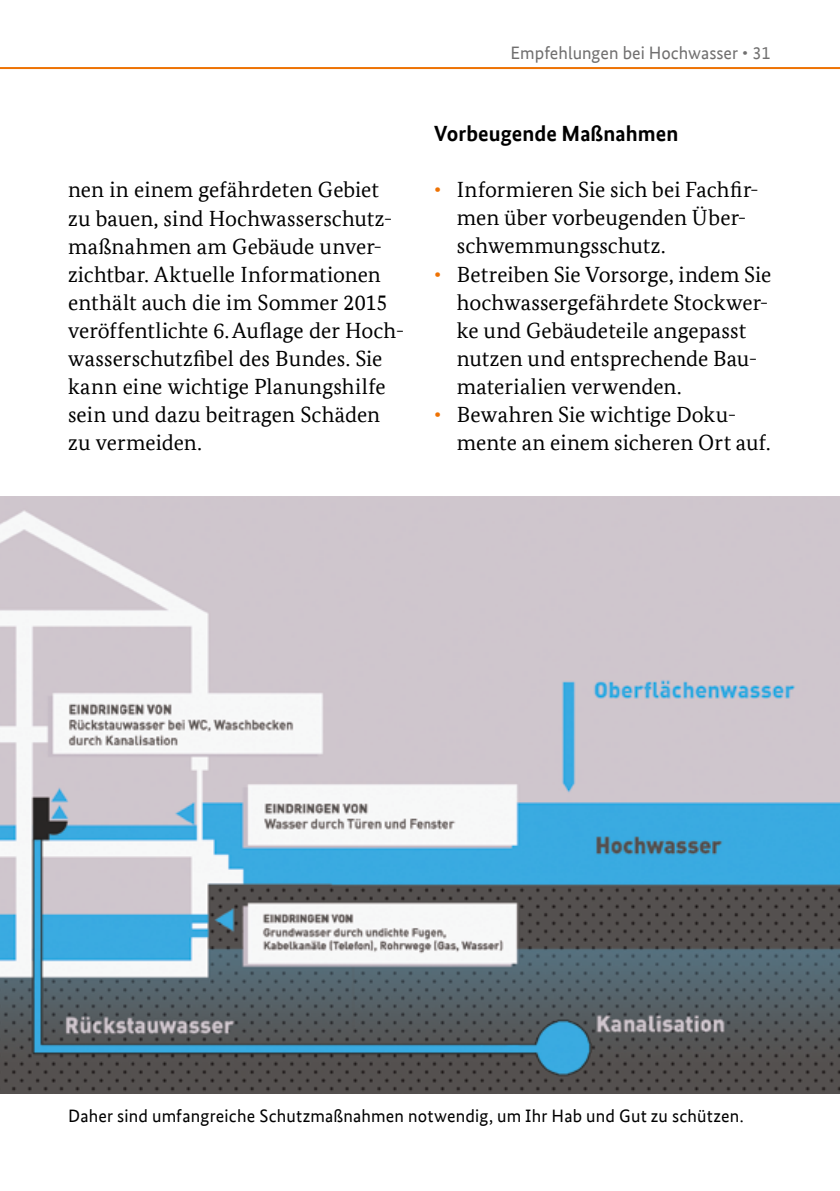
<style>
.page{position:relative;width:840px;height:1191px;background:#fff}
.page>*{position:absolute;margin:0;border:0;box-sizing:border-box;transform-origin:0 0}
.t1{font:22px/28px "Bundes Serif Office";color:#000;text-align:center}
.t2{font:700 22px "Bundes Sans Office";letter-spacing:.005em;color:#000}
.t3{font:18px "Bundes Sans Office";letter-spacing:.01em;color:#000}
.t4{font:18px "Bundes Sans Office";color:#706f6f}
.s1{color:#ee7203}
</style>
<div class="page">
<hr style="left:0;top:67px;width:839px;height:2px;background:#ee7203">
<img style="left:0;top:496px;width:839px;height:597px">
<p class="t4" style="left:510px;top:43px;width:261px">Empfehlungen bei Hochwasser • 31</p>
<p class="t1" style="left:68px;top:176px;width:337px;text-align:left">nen in einem gefährdeten Gebiet zu bauen, sind Hochwasserschutz&shy;maßnahmen am Gebäude unver&shy;zichtbar . Aktuelle Informationen enthält auch die im Sommer 2015 veröffentlichte 6. Auflage der Hoch&shy;wasserschutzfibel des Bundes. Sie kann eine wichtige Planungshilfe sein und dazu beitragen Schäden zu vermeiden .</p>
<h3 class="t2" style="left:434px;top:121px;width:245px">Vorbeugende Maßnahmen</h3>
<p class="t1" style="left:434px;top:176px;width:326px"><span class="s1">•</span> Informieren Sie sich bei Fachfir&shy;men über vorbeugenden Über-</p>
<p class="t1" style="left:456px;top:232px;width:210px">schwemmungsschutz .</p>
<p class="t1" style="left:434px;top:260px;width:338px"><span class="s1">•</span> Betreiben Sie Vorsorge, indem Sie</p>
<p class="t1" style="left:456px;top:316px;width:291px">ke und Gebäudeteile angepasst</p>
<p class="t1" style="left:456px;top:372px;width:226px">materialien verwenden .</p>
<p class="t1" style="left:456px;top:428px;width:315px">mente an einem sicheren Ort auf .</p>
<p class="t1" style="left:456px;top:288px;width:313px">hochwassergefährdete Stockwer-</p>
<p class="t1" style="left:456px;top:344px;width:302px">nutzen und entsprechende Bau-</p>
<p class="t1" style="left:434px;top:400px;width:303px"><span class="s1">•</span> Bewahren Sie wichtige Doku-</p>
<p class="t3" style="left:68px;top:1105px;width:676px">Daher sind umfangreiche Schutzmaßnahmen notwendig, um Ihr Hab und Gut zu schützen.</p>
</div>
